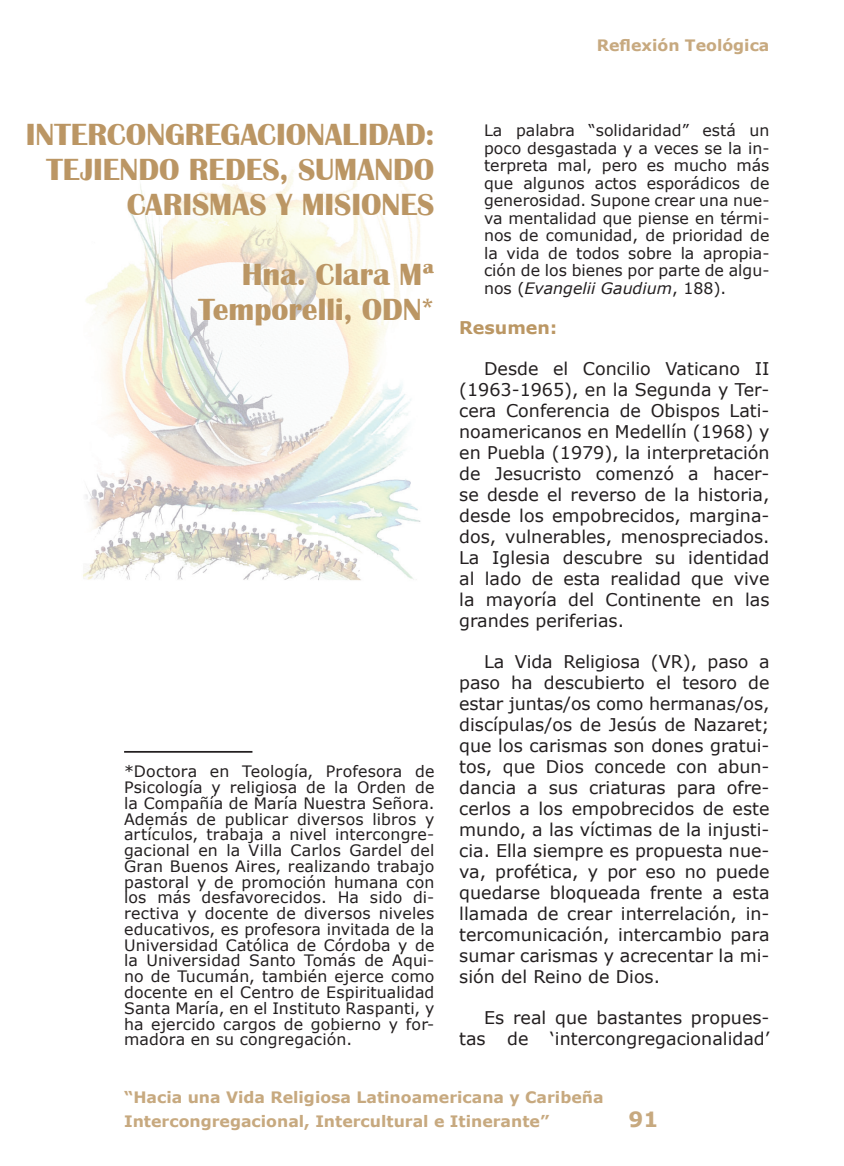
<style>
.page{position:relative;width:844px;height:1166px;background:#fff}
.page>*{position:absolute;margin:0;border:0;box-sizing:border-box;transform-origin:0 0}
.t1{font:700 31.5px/35px "Britannic";color:#bb9664;text-align:right}
.t2{font:700 21px "Verdana";color:#c7a97f}
.t3{font:17.5px/21px "Verdana";color:#231f20;text-align:justify}
.t4{font:700 17.5px "Verdana";color:#bb9764}
.t5{font:15.75px/15.8px "Verdana";color:#231f20;text-align:justify}
.t6{font:700 15.75px/24.5px "Verdana";color:#c7a97f}
.s1{font-style:italic}
</style>
<div class="page">
<hr style="left:125px;top:751px;width:126px;height:2px;background:#231f20">
<img style="left:83px;top:170px;width:338px;height:411px">
<p class="t6" style="left:596px;top:33px;width:174px">Reflexión Teológica</p>
<h1 class="t1" style="left:26px;top:118px;width:410px">INTERCONGREGACIONALIDAD:<br>TEJIENDO REDES, SUMANDO<br>CARISMAS Y MISIONES</h1>
<h1 class="t1" style="left:198px;top:258px;width:237px">Hna. Clara Mª<br>Temporelli, ODN*</h1>
<p class="t5" style="left:124px;top:764px;width:312px">*Doctora en Teología, Profesora de Psicología y religiosa de la Orden de la Compañía de María Nuestra Señora.<br>Además de publicar diversos libros y artículos, trabaja a nivel intercongre&shy;gacional en la Villa Carlos Gardel del Gran Buenos Aires, realizando trabajo pastoral y de promoción humana con los más desfavorecidos. Ha sido di&shy;rectiva y docente de diversos niveles educativos, es profesora invitada de la Universidad Católica de Córdoba y de la Universidad Santo Tomás de Aqui&shy;no de Tucumán, también ejerce como docente en el Centro de Espiritualidad Santa María, en el Instituto Raspanti, y ha ejercido cargos de gobierno y for&shy;madora en su congregación.</p>
<p class="t5" style="left:484px;top:121px;width:287px;line-height:17.5px">La palabra “solidaridad” está un poco desgastada y a veces se la in&shy;terpreta mal, pero es mucho más que algunos actos esporádicos de generosidad. Supone crear una nue&shy;va mentalidad que piense en térmi&shy;nos de comunidad, de prioridad de la vida de todos sobre la apropia&shy;ción de los bienes por parte de algu&shy;nos (<span class="s1">Evangelii Gaudium</span>, 188).</p>
<p class="t4" style="left:459px;top:316px;width:99px">Resumen:</p>
<p class="t3" style="left:459px;top:358px;width:312px;text-indent:25px">Desde el Concilio Vaticano II (1963-1965), en la Segunda y Ter&shy;cera Conferencia de Obispos Lati&shy;noamericanos en Medellín (1968) y en Puebla (1979), la interpretación de Jesucristo comenzó a hacer&shy;se desde el reverso de la historia, desde los empobrecidos, margina&shy;dos, vulnerables, menospreciados.<br>La Iglesia descubre su identidad al lado de esta realidad que vive la mayoría del Continente en las grandes periferias.</p>
<p class="t3" style="left:459px;top:651px;width:312px;text-indent:25px">La Vida Religiosa (VR), paso a paso ha descubierto el tesoro de estar juntas/os como hermanas/os, discípulas/os de Jesús de Nazaret; que los carismas son dones gratui&shy;tos, que Dios concede con abun&shy;dancia a sus criaturas para ofre&shy;cerlos a los empobrecidos de este mundo, a las víctimas de la injusti&shy;cia. Ella siempre es propuesta nue&shy;va, profética, y por eso no puede quedarse bloqueada frente a esta llamada de crear interrelación, in&shy;tercomunicación, intercambio para sumar carismas y acrecentar la mi&shy;sión del Reino de Dios.</p>
<p class="t3" style="left:459px;top:1007px;width:312px;text-align:right">Es real que bastantes propues&shy;tas de ‘intercongregacionalidad’</p>
<p class="t6" style="left:124px;top:1084px;width:481px">“Hacia una Vida Religiosa Latinoamericana y Caribeña<br>Intercongregacional, Intercultural e Itinerante”</p>
<p class="t2" style="left:628px;top:1105px;width:31px">91</p>
</div>
